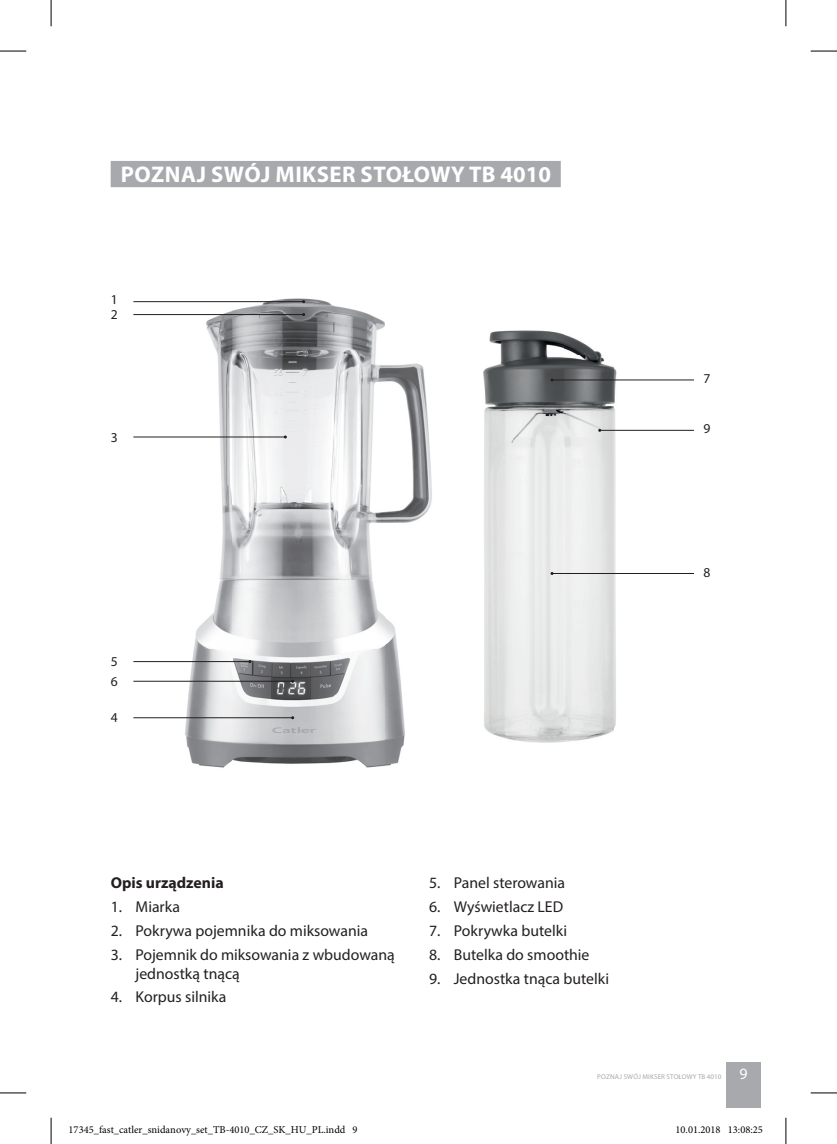
<style>
.page{position:relative;width:837px;height:1144px;background:#fff}
.page>*{position:absolute;margin:0;border:0;box-sizing:border-box;transform-origin:0 0}
.t1{font:700 22.75px "Myriad Pro";letter-spacing:.02em;color:#fff}
.t2{font:15.75px/18.9px "Myriad Pro";color:#231f20}
.t3{font:700 15.75px "Myriad Pro";color:#231f20}
.t4{font:15.75px "Myriad Pro";color:#fff}
.t5{font:13.65px/19.6px "Myriad Pro";color:#231f20}
.t6{font:10.5px "Minion Pro";color:#000}
.t7{font:7px "Myriad Pro";letter-spacing:.02em;color:#a8a9ad}
</style>
<div class="page">
<div style="left:726px;top:1062px;width:34px;height:46px;background:#a8a9ad"></div>
<img style="left:181px;top:298px;width:251px;height:470px">
<img style="left:483px;top:330px;width:182px;height:413px">
<div style="left:111px;top:161px;width:449px;height:26px;background:#a8a9ad"></div>
<hr style="left:133px;top:661px;width:117px;height:1px;background:#231f20">
<hr style="left:133px;top:681px;width:159px;height:1px;background:#231f20">
<hr style="left:133px;top:717px;width:159px;height:1px;background:#231f20">
<hr style="left:133px;top:314px;width:170px;height:1px;background:#231f20">
<hr style="left:133px;top:301px;width:170px;height:1px;background:#231f20">
<hr style="left:552px;top:573px;width:141px;height:1px;background:#231f20">
<hr style="left:552px;top:380px;width:141px;height:1px;background:#231f20">
<hr style="left:599px;top:430px;width:94px;height:1px;background:#231f20">
<hr style="left:133px;top:437px;width:152px;height:1px;background:#231f20">
<svg style="left:0;top:51px;width:26px;height:1px"></svg>
<svg style="left:810px;top:51px;width:26px;height:1px"></svg>
<svg style="left:0;top:1092px;width:26px;height:1px"></svg>
<svg style="left:810px;top:1092px;width:26px;height:1px"></svg>
<svg style="left:51px;top:0;width:1px;height:26px"></svg>
<svg style="left:51px;top:1118px;width:1px;height:26px"></svg>
<svg style="left:785px;top:0;width:1px;height:26px"></svg>
<svg style="left:785px;top:1118px;width:1px;height:26px"></svg>
<h1 class="t1" style="left:121px;top:160px;width:431px">POZNAJ SWÓJ MIKSER STOŁOWY TB 4010</h1>
<p class="t5" style="left:111px;top:290px;width:8px">1</p>
<p class="t5" style="left:111px;top:305px;width:8px">2</p>
<p class="t5" style="left:111px;top:427px;width:8px">3</p>
<p class="t5" style="left:111px;top:652px;width:8px">5<br>6</p>
<p class="t5" style="left:111px;top:708px;width:8px">4</p>
<p class="t5" style="left:703px;top:368px;width:8px">7</p>
<p class="t5" style="left:703px;top:419px;width:8px">9</p>
<p class="t5" style="left:703px;top:562px;width:8px">8</p>
<p class="t3" style="left:111px;top:872px;width:114px">Opis urządzenia</p>
<p class="t2" style="left:111px;top:897px;width:71px">1. Miarka</p>
<p class="t2" style="left:111px;top:921px;width:259px">2. Pokrywa pojemnika do miksowania</p>
<p class="t2" style="left:135px;top:945px;width:261px;text-indent:-25px">3. Pojemnik do miksowania z wbudowaną jednostką tnącą</p>
<p class="t2" style="left:111px;top:987px;width:117px">4. Korpus silnika</p>
<p class="t2" style="left:429px;top:873px;width:137px">5. Panel sterowania</p>
<p class="t2" style="left:429px;top:897px;width:136px">6. Wyświetlacz LED</p>
<p class="t2" style="left:429px;top:921px;width:140px">7. Pokrywka butelki</p>
<p class="t2" style="left:429px;top:945px;width:162px">8. Butelka do smoothie</p>
<p class="t2" style="left:429px;top:968px;width:182px">9. Jednostka tnąca butelki</p>
<p class="t7" style="left:597px;top:1072px;width:125px">POZNAJ SWÓJ MIKSER STOŁOWY TB 4010</p>
<p class="t4" style="left:739px;top:1064px;width:10px">9</p>
<p class="t6" style="left:69px;top:1123px;width:290px">17345_fast_catler_snidanovy_set_TB-4010_CZ_SK_HU_PL.indd 9</p>
<p class="t6" style="left:675px;top:1123px;width:89px">10.01.2018 13:08:25</p>
</div>
